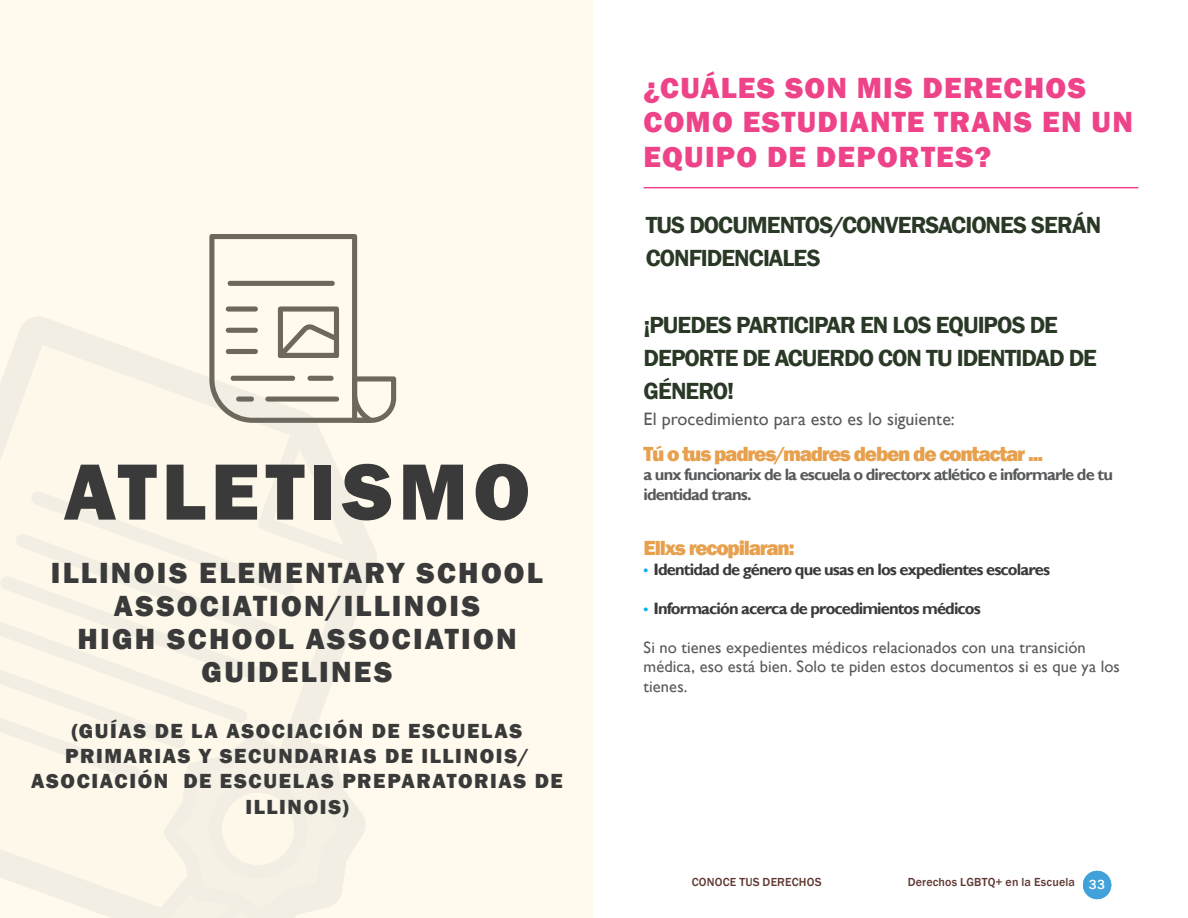
<style>
.page{position:relative;width:1188px;height:918px;background:#fff}
.page>*{position:absolute;margin:0;border:0;box-sizing:border-box;transform-origin:0 0}
.t1{font:800 82.5px "Franklin Gothic";letter-spacing:.065em;color:#3a3a3a}
.t2{font:800 30px/33px "Franklin Gothic";letter-spacing:.075em;color:#3a3a3a;text-align:center}
.t3{font:800 30px/34.5px "Franklin Gothic";letter-spacing:.04em;color:#ee4388}
.t4{font:600 24px/33px "Franklin Gothic";letter-spacing:-.04em;color:#2a3926}
.t5{font:800 21px/25.2px "Franklin Gothic";letter-spacing:.075em;color:#3a3a3a;text-align:center}
.t6{font:800 21px "Franklin Gothic";letter-spacing:-.06em;color:#e7a04d}
.t7{font:18px "Gill Sans";color:#58595b}
.t8{font:16.5px/19.5px "Gill Sans";letter-spacing:.005em;color:#58595b}
.t9{font:700 16.5px "Gill Sans";letter-spacing:-.055em;color:#3a3a3a}
.t10{font:700 16.5px/19.5px "Gill Sans";letter-spacing:-.055em;color:#58595b}
.t11{font:500 12px "Franklin Gothic";letter-spacing:.015em;color:#603832}
.s1{font-size:13.5px;color:#00b3ec}
.s2{font-size:13.5px;color:#fff}
</style>
<div class="page">
<div style="left:0;top:0;width:593px;height:918px;background:#fffaed"></div>
<div style="left:1083px;top:871px;width:28px;height:28px;background:#41a2db;border-radius:50%"></div>
<svg style="left:0;top:317px;width:377px;height:601px"></svg>
<svg style="left:209px;top:234px;width:187px;height:189px"></svg>
<div style="left:228px;top:281px;width:107px;height:5px;background:#6d685b;border-radius:3px"></div>
<hr style="left:644px;top:187px;width:494px;height:1px;background:#ee4388">
<h1 class="t1" style="left:64px;top:439px;width:468px">ATLETISMO</h1>
<h2 class="t2" style="left:51px;top:557px;width:494px">ILLINOIS ELEMENTARY SCHOOL<br>ASSOCIATION/ILLINOIS<br>HIGH SCHOOL ASSOCIATION<br>GUIDELINES</h2>
<p class="t5" style="left:31px;top:718px;width:533px">(GUÍAS DE LA ASOCIACIÓN DE ESCUELAS<br>PRIMARIAS Y SECUNDARIAS DE ILLINOIS/<br>ASOCIACIÓN DE ESCUELAS PREPARATORIAS DE<br>ILLINOIS)</p>
<h2 class="t3" style="left:644px;top:70px;width:491px">¿CUÁLES SON MIS DERECHOS<br>COMO ESTUDIANTE TRANS EN UN<br>EQUIPO DE DEPORTES?</h2>
<h3 class="t4" style="left:646px;top:209px;width:457px">TUS DOCUMENTOS/CONVERSACIONES SERÁN<br>CONFIDENCIALES</h3>
<h3 class="t4" style="left:644px;top:309px;width:455px">¡PUEDES PARTICIPAR EN LOS EQUIPOS DE<br>DEPORTE DE ACUERDO CON TU IDENTIDAD DE<br>GÉNERO!</h3>
<p class="t7" style="left:644px;top:408px;width:313px">El procedimiento para esto es lo siguiente:</p>
<p class="t6" style="left:644px;top:440px;width:401px">Tú o tus padres/madres deben de contactar ...</p>
<p class="t10" style="left:644px;top:465px;width:471px">a unx funcionarix de la escuela o directorx atlético e informarle de tu identidad trans.</p>
<p class="t6" style="left:644px;top:535px;width:153px">Ellxs recopilaran:</p>
<p class="t9" style="left:644px;top:559px;width:408px"><span class="s1">•</span> Identidad de género que usas en los expedientes escolares</p>
<p class="t9" style="left:644px;top:598px;width:339px"><span class="s1">•</span> Información acerca de procedimientos médicos</p>
<p class="t8" style="left:644px;top:638px;width:478px">Si no tienes expedientes médicos relacionados con una transición médica, eso está bien. Solo te piden estos documentos si es que ya los tienes.</p>
<p class="t11" style="left:692px;top:874px;width:131px">CONOCE TUS DERECHOS</p>
<p class="t11" style="left:908px;top:874px;width:199px">Derechos LGBTQ+ en la Escuela <span class="s2">33</span></p>
</div>
